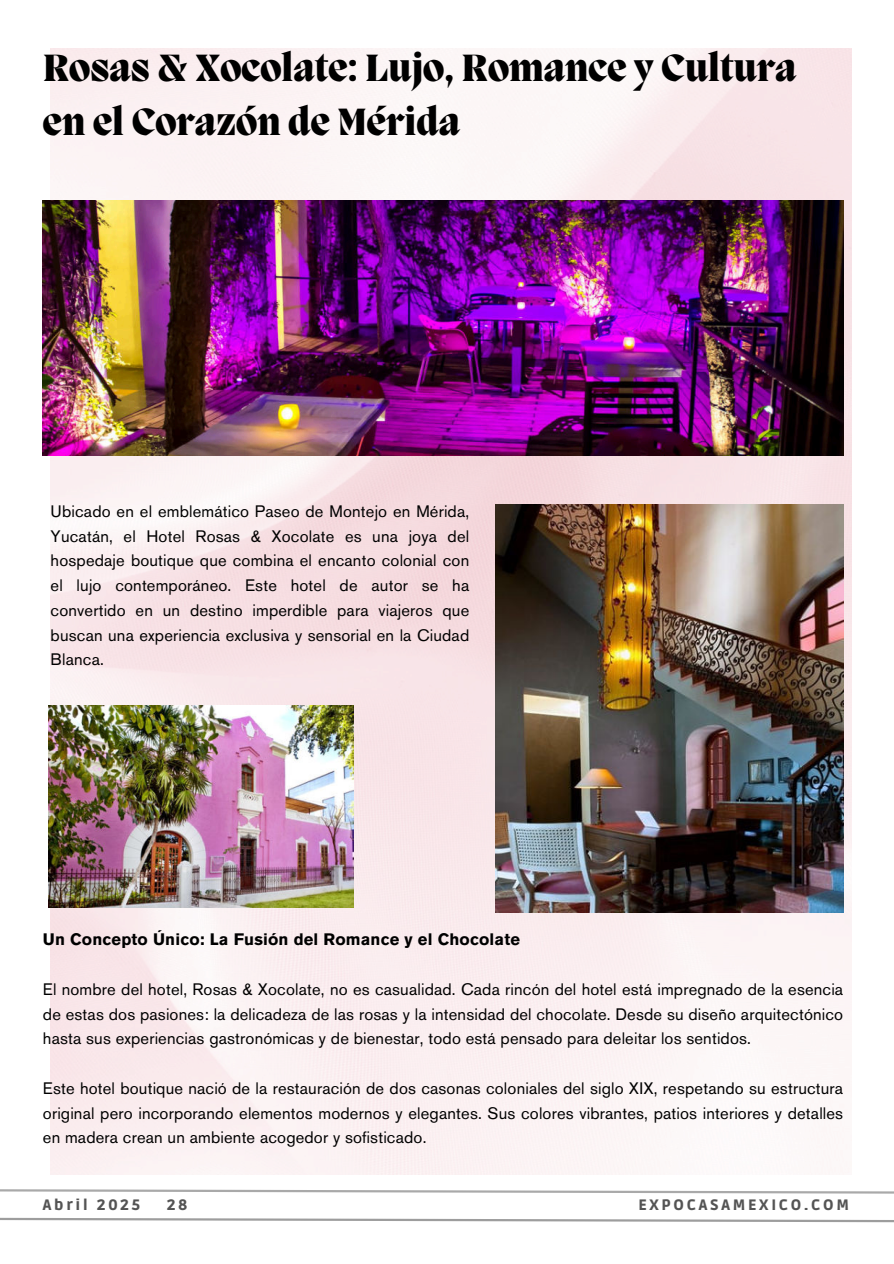
<style>
.page{position:relative;width:894px;height:1264px;background:#fff}
.page>*{position:absolute;margin:0;border:0;box-sizing:border-box;transform-origin:0 0}
.t1{font:800 39px/54px "Migra";color:#000}
.t2{font:16.5px/24.8px "Anonymous";letter-spacing:.01em;color:#000;text-align:justify}
.t3{font:900 15px "Ruda";letter-spacing:.185em;color:#545454}
</style>
<div class="page">
<img style="left:50px;top:49px;width:801px;height:1125px">
<img style="left:43px;top:200px;width:800px;height:256px">
<svg style="left:0;top:1189px;width:893px;height:4px"></svg>
<svg style="left:0;top:1217px;width:893px;height:5px"></svg>
<img style="left:49px;top:705px;width:304px;height:202px">
<img style="left:495px;top:504px;width:348px;height:408px">
<h1 class="t1" style="left:43px;top:41px;width:755px">Rosas &amp; Xocolate: Lujo, Romance y Cultura en el Corazón de Mérida</h1>
<p class="t2" style="left:51px;top:500px;width:420px">Ubicado en el emblemático Paseo de Montejo en Mérida, Yucatán, el Hotel Rosas &amp; Xocolate es una joya del hospedaje boutique que combina el encanto colonial con el lujo contemporáneo. Este hotel de autor se ha convertido en un destino imperdible para viajeros que buscan una experiencia exclusiva y sensorial en la Ciudad Blanca.</p>
<p class="t2" style="left:43px;top:926px;width:478px">Un Concepto Único: La Fusión del Romance y el Chocolate</p>
<p class="t2" style="left:43px;top:978px;width:801px">El nombre del hotel, Rosas &amp; Xocolate, no es casualidad. Cada rincón del hotel está impregnado de la esencia de estas dos pasiones: la delicadeza de las rosas y la intensidad del chocolate. Desde su diseño arquitectónico hasta sus experiencias gastronómicas y de bienestar, todo está pensado para deleitar los sentidos.</p>
<p class="t2" style="left:43px;top:1077px;width:801px">Este hotel boutique nació de la restauración de dos casonas coloniales del siglo XIX, respetando su estructura original pero incorporando elementos modernos y elegantes. Sus colores vibrantes, patios interiores y detalles en madera crean un ambiente acogedor y sofisticado.</p>
<p class="t3" style="left:43px;top:1196px;width:99px">Abril 2025</p>
<p class="t3" style="left:167px;top:1196px;width:22px">28</p>
<p class="t3" style="left:638px;top:1196px;width:212px">EXPOCASAMEXICO.COM</p>
</div>
